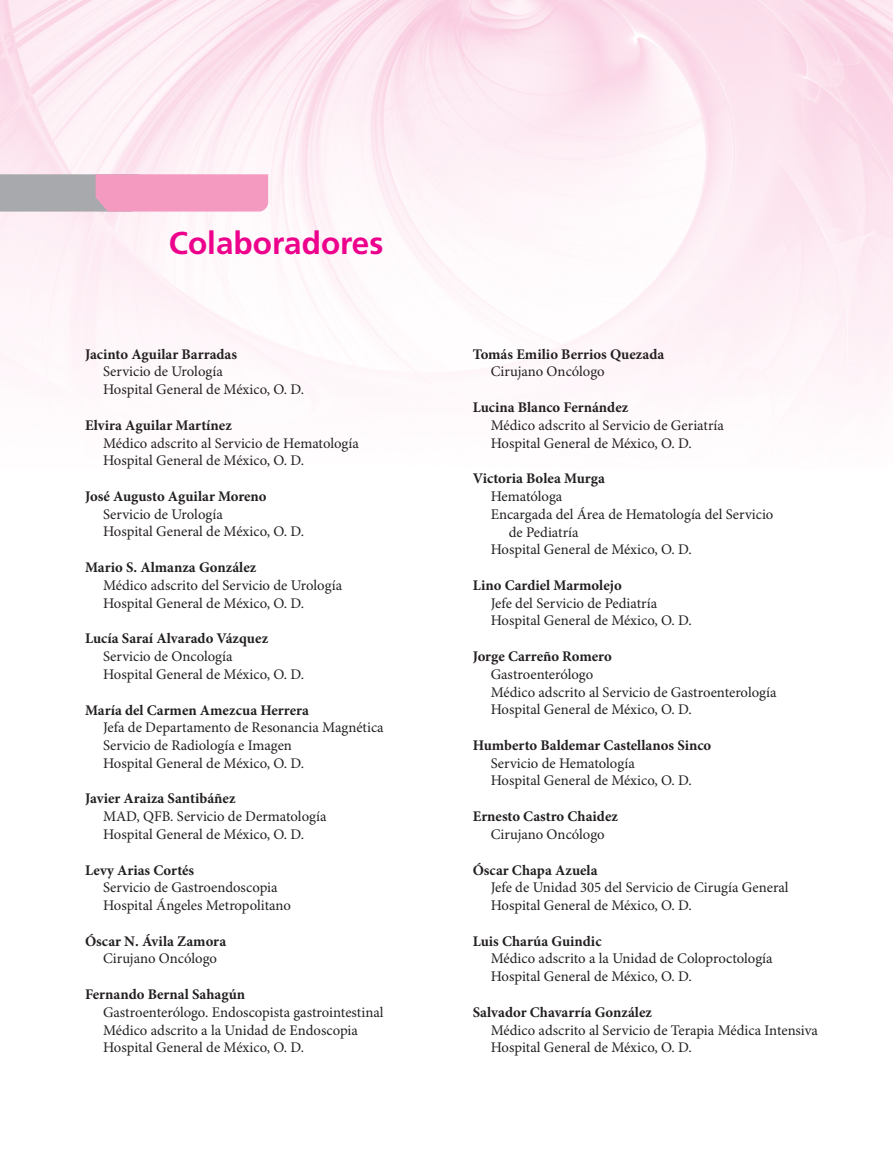
<style>
.page{position:relative;width:893px;height:1149px;background:#fff}
.page>*{position:absolute;margin:0;border:0;box-sizing:border-box;transform-origin:0 0}
.t1{font:700 31.5px "Frutiger LT Std";color:#ec008c}
.t2{font:14.7px/17.7px "Minion Pro";color:#231f20}
.t3{font:700 14.7px "Minion Pro";color:#231f20}
</style>
<div class="page">
<img style="left:0;top:0;width:893px;height:383px">
<svg style="left:0;top:173px;width:269px;height:39px;background:#d9a3bc"></svg>
<h1 class="t1" style="left:169px;top:230px;width:216px">Colaboradores</h1>
<p class="t3" style="left:85px;top:348px;width:154px">Jacinto Aguilar Barradas</p>
<p class="t2" style="left:103px;top:364px;width:203px">Servicio de Urología<br>Hospital General de México, O. D.</p>
<p class="t3" style="left:85px;top:419px;width:148px">Elvira Aguilar Martínez</p>
<p class="t2" style="left:103px;top:435px;width:257px">Médico adscrito al Servicio de Hematología<br>Hospital General de México, O. D.</p>
<p class="t3" style="left:85px;top:490px;width:183px">José Augusto Aguilar Moreno</p>
<p class="t2" style="left:103px;top:506px;width:203px">Servicio de Urología<br>Hospital General de México, O. D.</p>
<p class="t3" style="left:85px;top:561px;width:173px">Mario S. Almanza González</p>
<p class="t2" style="left:103px;top:577px;width:241px">Médico adscrito del Servicio de Urología<br>Hospital General de México, O. D.</p>
<p class="t3" style="left:85px;top:633px;width:185px">Lucía Saraí Alvarado Vázquez</p>
<p class="t2" style="left:103px;top:648px;width:203px">Servicio de Oncología<br>Hospital General de México, O. D.</p>
<p class="t3" style="left:85px;top:704px;width:225px">María del Carmen Amezcua Herrera</p>
<p class="t2" style="left:103px;top:719px;width:282px">Jefa de Departamento de Resonancia Magnética<br>Servicio de Radiología e Imagen<br>Hospital General de México, O. D.</p>
<p class="t3" style="left:85px;top:792px;width:152px">Javier Araiza Santibáñez</p>
<p class="t2" style="left:103px;top:808px;width:225px">MAD, QFB. Servicio de Dermatología<br>Hospital General de México, O. D.</p>
<p class="t3" style="left:85px;top:864px;width:111px">Levy Arias Cortés</p>
<p class="t2" style="left:103px;top:879px;width:189px">Servicio de Gastroendoscopia<br>Hospital Ángeles Metropolitano</p>
<p class="t3" style="left:85px;top:935px;width:143px">Óscar N. Ávila Zamora</p>
<p class="t2" style="left:103px;top:950px;width:115px">Cirujano Oncólogo</p>
<p class="t3" style="left:85px;top:988px;width:162px">Fernando Bernal Sahagún</p>
<p class="t2" style="left:103px;top:1004px;width:282px">Gastroenterólogo. Endoscopista gastrointestinal<br>Médico adscrito a la Unidad de Endoscopia<br>Hospital General de México, O. D.</p>
<p class="t3" style="left:473px;top:348px;width:193px">Tomás Emilio Berrios Quezada</p>
<p class="t2" style="left:491px;top:364px;width:115px">Cirujano Oncólogo</p>
<p class="t3" style="left:473px;top:402px;width:157px">Lucina Blanco Fernández</p>
<p class="t2" style="left:491px;top:417px;width:235px">Médico adscrito al Servicio de Geriatría<br>Hospital General de México, O. D.</p>
<p class="t3" style="left:473px;top:473px;width:134px">Victoria Bolea Murga</p>
<p class="t2" style="left:491px;top:488px;width:73px">Hematóloga</p>
<p class="t2" style="left:491px;top:506px;width:284px">Encargada del Área de Hematología del Servicio</p>
<p class="t2" style="left:509px;top:524px;width:71px">de Pediatría</p>
<p class="t2" style="left:491px;top:542px;width:203px">Hospital General de México, O. D.</p>
<p class="t3" style="left:473px;top:579px;width:151px">Lino Cardiel Marmolejo</p>
<p class="t2" style="left:491px;top:595px;width:203px">Jefe del Servicio de Pediatría<br>Hospital General de México, O. D.</p>
<p class="t3" style="left:473px;top:650px;width:141px">Jorge Carreño Romero</p>
<p class="t2" style="left:491px;top:666px;width:287px">Gastroenterólogo<br>Médico adscrito al Servicio de Gastroenterología<br>Hospital General de México, O. D.</p>
<p class="t3" style="left:473px;top:739px;width:240px">Humberto Baldemar Castellanos Sinco</p>
<p class="t2" style="left:491px;top:755px;width:203px">Servicio de Hematología<br>Hospital General de México, O. D.</p>
<p class="t3" style="left:473px;top:810px;width:147px">Ernesto Castro Chaidez</p>
<p class="t2" style="left:491px;top:826px;width:115px">Cirujano Oncólogo</p>
<p class="t3" style="left:473px;top:864px;width:126px">Óscar Chapa Azuela</p>
<p class="t2" style="left:491px;top:879px;width:299px">Jefe de Unidad 305 del Servicio de Cirugía General<br>Hospital General de México, O. D.</p>
<p class="t3" style="left:473px;top:935px;width:130px">Luis Charúa Guindic</p>
<p class="t2" style="left:491px;top:950px;width:283px">Médico adscrito a la Unidad de Coloproctología<br>Hospital General de México, O. D.</p>
<p class="t3" style="left:473px;top:1006px;width:181px">Salvador Chavarría González</p>
<p class="t2" style="left:491px;top:1022px;width:329px">Médico adscrito al Servicio de Terapia Médica Intensiva<br>Hospital General de México, O. D.</p>
</div>
